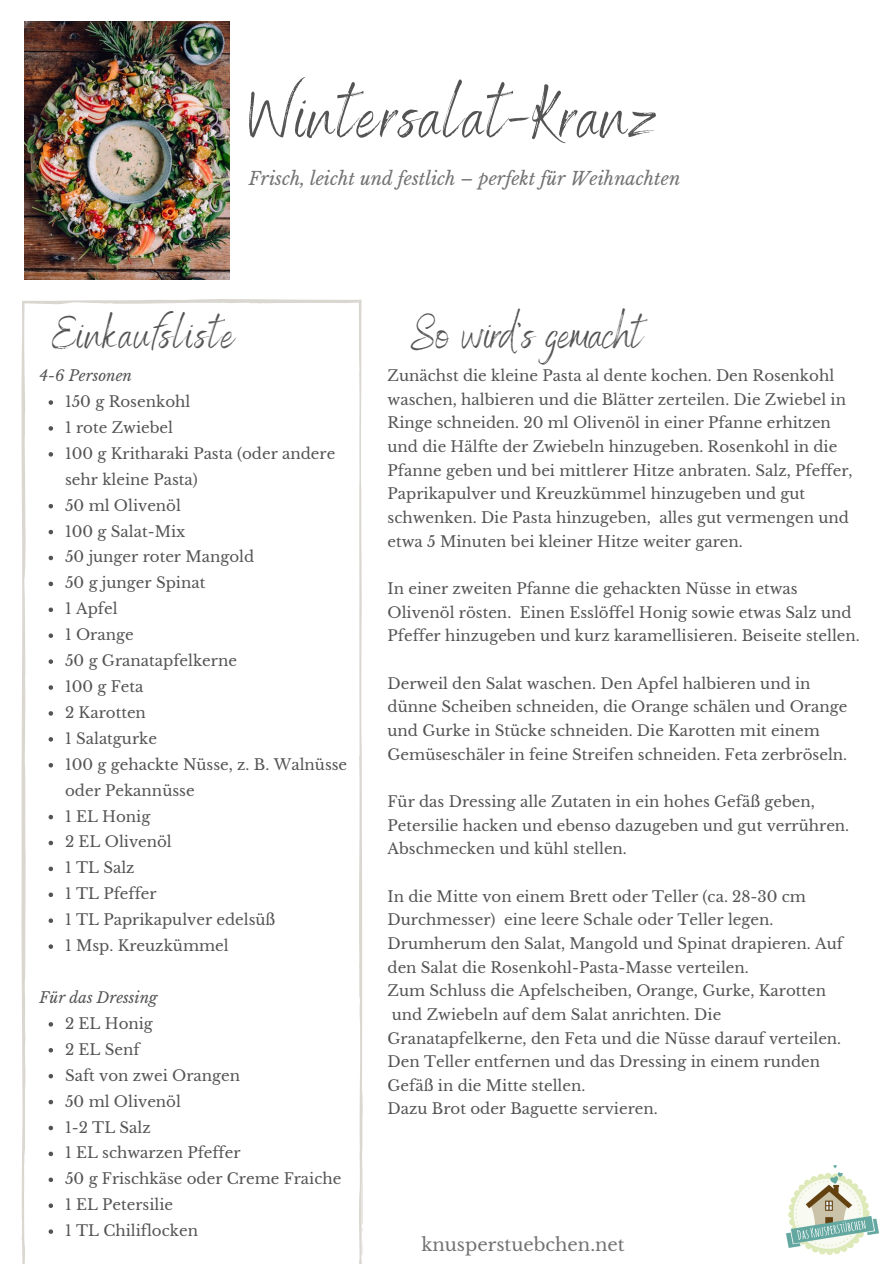
<style>
.page{position:relative;width:894px;height:1264px;background:#fff}
.page>*{position:absolute;margin:0;border:0;box-sizing:border-box;transform-origin:0 0}
.t1{font:72px "Benedict";letter-spacing:.04em;color:#545454}
.t2{font:45px "Benedict";color:#545454}
.t3{font:45px "Benedict";letter-spacing:.05em;color:#545454}
.t4{font:italic 18px "Libre Baskerville";color:#737373}
.t5{font:18px "Libre Baskerville";color:#737373}
.t6{font:15px/23.7px "Libre Baskerville";color:#545454}
.t7{font:italic 15px "Libre Baskerville";color:#545454}
</style>
<div class="page">
<img style="left:25px;top:21px;width:205px;height:258px">
<img style="left:786px;top:1165px;width:91px;height:89px">
<svg style="left:21px;top:299px;width:342px;height:964px"></svg>
<svg style="left:49px;top:400px;width:4px;height:5px"></svg>
<svg style="left:49px;top:426px;width:4px;height:4px"></svg>
<svg style="left:49px;top:452px;width:4px;height:4px"></svg>
<svg style="left:49px;top:504px;width:4px;height:4px"></svg>
<svg style="left:49px;top:530px;width:4px;height:4px"></svg>
<svg style="left:49px;top:555px;width:4px;height:5px"></svg>
<svg style="left:49px;top:581px;width:4px;height:5px"></svg>
<svg style="left:49px;top:607px;width:4px;height:5px"></svg>
<svg style="left:49px;top:633px;width:4px;height:5px"></svg>
<svg style="left:49px;top:659px;width:4px;height:5px"></svg>
<svg style="left:49px;top:685px;width:4px;height:4px"></svg>
<svg style="left:49px;top:711px;width:4px;height:4px"></svg>
<svg style="left:49px;top:737px;width:4px;height:4px"></svg>
<svg style="left:49px;top:763px;width:4px;height:4px"></svg>
<svg style="left:49px;top:814px;width:4px;height:5px"></svg>
<svg style="left:49px;top:840px;width:4px;height:5px"></svg>
<svg style="left:49px;top:866px;width:4px;height:5px"></svg>
<svg style="left:49px;top:892px;width:4px;height:5px"></svg>
<svg style="left:49px;top:918px;width:4px;height:5px"></svg>
<svg style="left:49px;top:944px;width:4px;height:4px"></svg>
<svg style="left:49px;top:1022px;width:4px;height:4px"></svg>
<svg style="left:49px;top:1047px;width:4px;height:5px"></svg>
<svg style="left:49px;top:1073px;width:4px;height:5px"></svg>
<svg style="left:49px;top:1099px;width:4px;height:5px"></svg>
<svg style="left:49px;top:1125px;width:4px;height:5px"></svg>
<svg style="left:49px;top:1151px;width:4px;height:5px"></svg>
<svg style="left:49px;top:1177px;width:4px;height:4px"></svg>
<svg style="left:49px;top:1203px;width:4px;height:4px"></svg>
<svg style="left:49px;top:1229px;width:4px;height:4px"></svg>
<p class="t1" style="left:249px;top:69px;width:408px">Wintersalat-Kranz</p>
<p class="t4" style="left:249px;top:167px;width:433px">Frisch, leicht und festlich – perfekt für Weihnachten</p>
<p class="t3" style="left:52px;top:305px;width:184px">Einkaufsliste</p>
<p class="t2" style="left:410px;top:305px;width:232px">So wird's gemacht</p>
<p class="t7" style="left:40px;top:366px;width:94px">4-6 Personen</p>
<p class="t6" style="left:65px;top:390px;width:127px">150 g Rosenkohl</p>
<p class="t6" style="left:65px;top:416px;width:109px">1 rote Zwiebel</p>
<p class="t6" style="left:65px;top:440px;width:272px;line-height:26px">100 g Kritharaki Pasta (oder andere sehr kleine Pasta)</p>
<p class="t6" style="left:65px;top:493px;width:117px">50 ml Olivenöl</p>
<p class="t6" style="left:65px;top:519px;width:122px">100 g Salat-Mix</p>
<p class="t6" style="left:65px;top:545px;width:191px">50 junger roter Mangold</p>
<p class="t6" style="left:65px;top:571px;width:142px">50 g junger Spinat</p>
<p class="t6" style="left:65px;top:597px;width:54px">1 Apfel</p>
<p class="t6" style="left:65px;top:623px;width:70px">1 Orange</p>
<p class="t6" style="left:65px;top:649px;width:173px">50 g Granatapfelkerne</p>
<p class="t6" style="left:65px;top:675px;width:80px">100 g Feta</p>
<p class="t6" style="left:65px;top:700px;width:82px">2 Karotten</p>
<p class="t6" style="left:65px;top:726px;width:93px">1 Salatgurke</p>
<p class="t6" style="left:65px;top:751px;width:283px;line-height:26px">100 g gehackte Nüsse, z. B. Walnüsse oder Pekannüsse</p>
<p class="t6" style="left:65px;top:804px;width:87px">1 EL Honig</p>
<p class="t6" style="left:65px;top:830px;width:108px">2 EL Olivenöl</p>
<p class="t6" style="left:65px;top:856px;width:71px">1 TL Salz</p>
<p class="t6" style="left:65px;top:882px;width:93px">1 TL Pfeffer</p>
<p class="t6" style="left:65px;top:908px;width:212px">1 TL Paprikapulver edelsüß</p>
<p class="t6" style="left:65px;top:934px;width:165px">1 Msp. Kreuzkümmel</p>
<p class="t7" style="left:40px;top:988px;width:119px">Für das Dressing</p>
<p class="t6" style="left:65px;top:1011px;width:89px">2 EL Honig</p>
<p class="t6" style="left:65px;top:1037px;width:76px">2 EL Senf</p>
<p class="t6" style="left:65px;top:1063px;width:176px">Saft von zwei Orangen</p>
<p class="t6" style="left:65px;top:1089px;width:117px">50 ml Olivenöl</p>
<p class="t6" style="left:65px;top:1115px;width:87px">1-2 TL Salz</p>
<p class="t6" style="left:65px;top:1141px;width:177px">1 EL schwarzen Pfeffer</p>
<p class="t6" style="left:65px;top:1167px;width:278px">50 g Frischkäse oder Creme Fraiche</p>
<p class="t6" style="left:65px;top:1193px;width:109px">1 EL Petersilie</p>
<p class="t6" style="left:65px;top:1218px;width:134px">1 TL Chiliflocken</p>
<p class="t6" style="left:387px;top:364px;width:466px">Zunächst die kleine Pasta al dente kochen. Den Rosenkohl waschen, halbieren und die Blätter zerteilen. Die Zwiebel in Ringe schneiden. 20 ml Olivenöl in einer Pfanne erhitzen und die Hälfte der Zwiebeln hinzugeben. Rosenkohl in die Pfanne geben und bei mittlerer Hitze anbraten. Salz, Pfeffer, Paprikapulver und Kreuzkümmel hinzugeben und gut schwenken. Die Pasta hinzugeben, alles gut vermengen und etwa 5 Minuten bei kleiner Hitze weiter garen.</p>
<p class="t6" style="left:387px;top:577px;width:473px">In einer zweiten Pfanne die gehackten Nüsse in etwas<br>Olivenöl rösten. Einen Esslöffel Honig sowie etwas Salz und<br>Pfeffer hinzugeben und kurz karamellisieren. Beiseite stellen.</p>
<p class="t6" style="left:387px;top:671px;width:461px">Derweil den Salat waschen. Den Apfel halbieren und in dünne Scheiben schneiden, die Orange schälen und Orange und Gurke in Stücke schneiden. Die Karotten mit einem Gemüseschäler in feine Streifen schneiden. Feta zerbröseln.</p>
<p class="t6" style="left:387px;top:789px;width:463px">Für das Dressing alle Zutaten in ein hohes Gefäß geben,<br>Petersilie hacken und ebenso dazugeben und gut verrühren.<br>Abschmecken und kühl stellen.</p>
<p class="t6" style="left:387px;top:884px;width:457px">In die Mitte von einem Brett oder Teller (ca. 28-30 cm Durchmesser) eine leere Schale oder Teller legen.<br>Drumherum den Salat, Mangold und Spinat drapieren. Auf den Salat die Rosenkohl-Pasta-Masse verteilen.</p>
<p class="t6" style="left:387px;top:979px;width:455px">Zum Schluss die Apfelscheiben, Orange, Gurke, Karotten und Zwiebeln auf dem Salat anrichten. Die Granatapfelkerne, den Feta und die Nüsse darauf verteilen.<br>Den Teller entfernen und das Dressing in einem runden Gefäß in die Mitte stellen.</p>
<p class="t6" style="left:387px;top:1097px;width:272px">Dazu Brot oder Baguette servieren.</p>
<p class="t5" style="left:421px;top:1233px;width:205px">knusperstuebchen.net</p>
</div>
